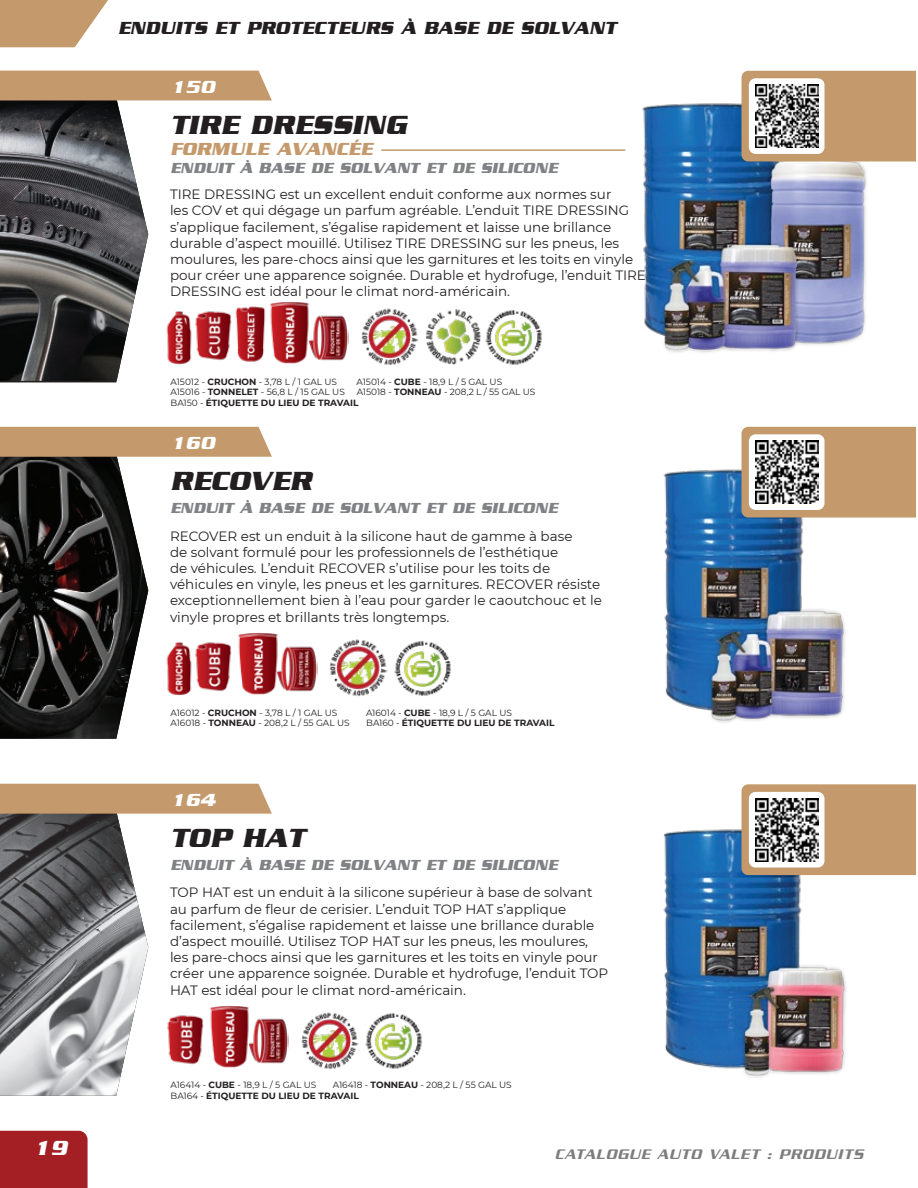
<style>
.page{position:relative;width:918px;height:1188px;background:#fff}
.page>*{position:absolute;margin:0;border:0;box-sizing:border-box;transform-origin:0 0}
.t1{font:italic 700 27px "Serpentine";color:#231f20}
.t2{font:italic 700 21px "Serpentine";color:#fff}
.t3{font:italic 700 18px "Serpentine";color:#231f20}
.t4{font:italic 700 18px "Serpentine";color:#c4996c}
.t5{font:italic 700 18px "Serpentine";color:#fff}
.t6{font:italic 700 15px "Serpentine";color:#808285}
.t7{font:italic 500 15px "Serpentine Std";letter-spacing:.06em;color:#7d7d7d}
.t8{font:13.5px/16.2px "Montserrat";color:#231f20}
.t9{font:9px "Montserrat";color:#231f20}
.t10{font:700 9px/10.8px "Montserrat";color:#231f20}
.s1{font-weight:700}
.s2{font-weight:400}
</style>
<div class="page">
<svg style="left:0;top:784px;width:272px;height:312px"></svg>
<svg style="left:0;top:427px;width:272px;height:312px"></svg>
<img style="left:663px;top:469px;width:78px;height:254px">
<img style="left:663px;top:829px;width:78px;height:240px">
<img style="left:625px;top:103px;width:116px;height:250px">
<svg style="left:0;top:0;width:108px;height:47px;background:#cca882"></svg>
<svg style="left:0;top:71px;width:272px;height:311px"></svg>
<div style="left:0;top:1131px;width:88px;height:57px;background:#a31f24"></div>
<img style="left:159px;top:640px;width:31px;height:57px">
<img style="left:159px;top:309px;width:31px;height:57px">
<img style="left:190px;top:636px;width:42px;height:61px">
<img style="left:161px;top:1008px;width:42px;height:62px">
<img style="left:190px;top:305px;width:47px;height:61px">
<img style="left:232px;top:631px;width:46px;height:66px">
<img style="left:203px;top:1003px;width:51px;height:67px">
<img style="left:263px;top:300px;width:46px;height:66px">
<img style="left:276px;top:641px;width:41px;height:54px">
<img style="left:247px;top:1014px;width:42px;height:54px">
<img style="left:307px;top:310px;width:42px;height:54px">
<img style="left:425px;top:309px;width:56px;height:56px">
<img style="left:329px;top:639px;width:122px;height:57px">
<img style="left:301px;top:1012px;width:121px;height:57px">
<img style="left:485px;top:309px;width:57px;height:56px">
<img style="left:361px;top:308px;width:58px;height:57px">
<img style="left:227px;top:304px;width:46px;height:61px">
<hr style="left:381px;top:149px;width:244px;height:2px;background:#c4996c">
<img style="left:741px;top:71px;width:175px;height:281px">
<div style="left:749px;top:78px;width:75px;height:76px;background:#fff;border-radius:7px"></div>
<img style="left:755px;top:85px;width:63px;height:62px">
<img style="left:741px;top:427px;width:175px;height:294px">
<div style="left:749px;top:434px;width:75px;height:76px;background:#fff;border-radius:7px"></div>
<img style="left:755px;top:441px;width:63px;height:63px">
<img style="left:741px;top:784px;width:175px;height:294px">
<div style="left:749px;top:792px;width:75px;height:76px;background:#fff;border-radius:7px"></div>
<img style="left:755px;top:798px;width:63px;height:63px">
<p class="t2" style="left:33px;top:1136px;width:36px">19</p>
<p class="t3" style="left:118px;top:19px;width:500px">ENDUITS ET PROTECTEURS À BASE DE SOLVANT</p>
<p class="t5" style="left:170px;top:77px;width:46px">150</p>
<p class="t1" style="left:170px;top:111px;width:237px">TIRE DRESSING</p>
<p class="t4" style="left:170px;top:140px;width:204px">FORMULE AVANCÉE</p>
<p class="t6" style="left:170px;top:160px;width:389px">ENDUIT À BASE DE SOLVANT ET DE SILICONE</p>
<p class="t8" style="left:170px;top:186px;width:477px">TIRE DRESSING est un excellent enduit conforme aux normes sur<br>les COV et qui dégage un parfum agréable. L’enduit TIRE DRESSING s’applique facilement, s’égalise rapidement et laisse une brillance durable d’aspect mouillé. Utilisez TIRE DRESSING sur les pneus, les moulures, les pare-chocs ainsi que les garnitures et les toits en vinyle pour créer une apparence soignée. Durable et hydrofuge, l’enduit TIRE DRESSING est idéal pour le climat nord-américain.</p>
<p class="t9" style="left:171px;top:375px;width:168px">A15012 - <span class="s1">CRUCHON</span> - 3,78 L / 1 GAL US</p>
<p class="t9" style="left:357px;top:375px;width:147px">A15014 - <span class="s1">CUBE</span> - 18,9 L / 5 GAL US</p>
<p class="t9" style="left:171px;top:386px;width:176px">A15016 - <span class="s1">TONNELET</span> - 56,8 L / 15 GAL US</p>
<p class="t10" style="left:171px;top:386px;width:366px;text-indent:186px"><span class="s2">A15018 -</span> TONNEAU <span class="s2">- 208,2 L / 55 GAL US<br>BA150 -</span> ÉTIQUETTE DU LIEU DE TRAVAIL</p>
<p class="t5" style="left:170px;top:433px;width:46px">160</p>
<p class="t1" style="left:170px;top:467px;width:143px">RECOVER</p>
<p class="t6" style="left:170px;top:500px;width:389px">ENDUIT À BASE DE SOLVANT ET DE SILICONE</p>
<p class="t8" style="left:170px;top:527px;width:433px">RECOVER est un enduit à la silicone haut de gamme à base<br>de solvant formulé pour les professionnels de l’esthétique<br>de véhicules. L’enduit RECOVER s’utilise pour les toits de véhicules en vinyle, les pneus et les garnitures. RECOVER résiste exceptionnellement bien à l’eau pour garder le caoutchouc et le vinyle propres et brillants très longtemps.</p>
<p class="t9" style="left:171px;top:706px;width:168px">A16012 - <span class="s1">CRUCHON</span> - 3,78 L / 1 GAL US</p>
<p class="t9" style="left:366px;top:706px;width:148px">A16014 - <span class="s1">CUBE</span> - 18,9 L / 5 GAL US</p>
<p class="t9" style="left:171px;top:717px;width:181px">A16018 - <span class="s1">TONNEAU</span> - 208,2 L / 55 GAL US</p>
<p class="t10" style="left:366px;top:717px;width:190px"><span class="s2">BA160 -</span> ÉTIQUETTE DU LIEU DE TRAVAIL</p>
<p class="t5" style="left:170px;top:790px;width:46px">164</p>
<p class="t1" style="left:170px;top:824px;width:136px">TOP HAT</p>
<p class="t6" style="left:170px;top:857px;width:389px">ENDUIT À BASE DE SOLVANT ET DE SILICONE</p>
<p class="t8" style="left:170px;top:884px;width:440px">TOP HAT est un enduit à la silicone supérieur à base de solvant au parfum de fleur de cerisier. L’enduit TOP HAT s’applique facilement, s’égalise rapidement et laisse une brillance durable d’aspect mouillé. Utilisez TOP HAT sur les pneus, les moulures, les pare-chocs ainsi que les garnitures et les toits en vinyle pour créer une apparence soignée. Durable et hydrofuge, l’enduit TOP HAT est idéal pour le climat nord-américain.</p>
<p class="t9" style="left:171px;top:1079px;width:147px">A16414 - <span class="s1">CUBE</span> - 18,9 L / 5 GAL US</p>
<p class="t9" style="left:333px;top:1079px;width:180px">A16418 - <span class="s1">TONNEAU</span> - 208,2 L / 55 GAL US</p>
<p class="t10" style="left:171px;top:1090px;width:190px"><span class="s2">BA164 -</span> ÉTIQUETTE DU LIEU DE TRAVAIL</p>
<p class="t7" style="left:555px;top:1145px;width:310px">CATALOGUE AUTO VALET : PRODUITS</p>
</div>
